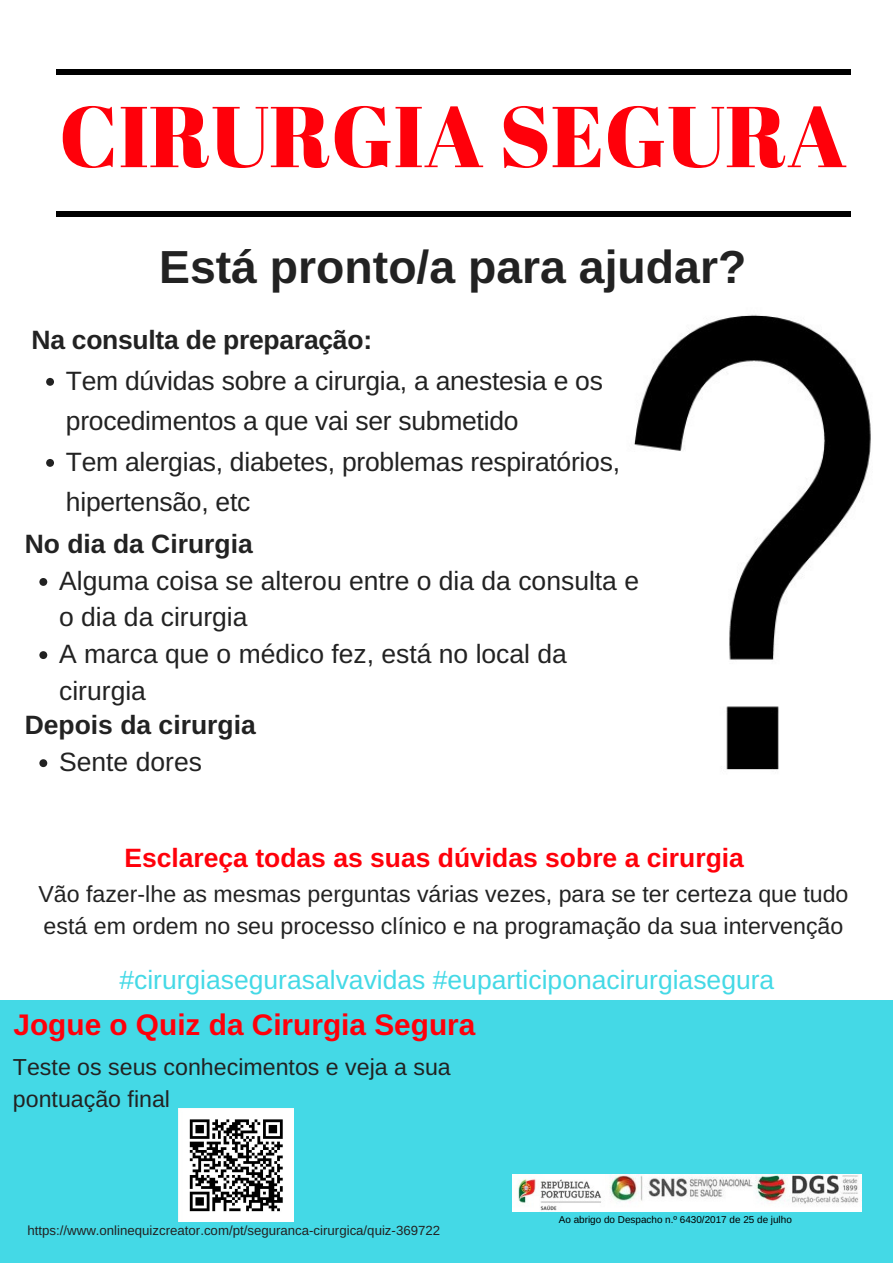
<style>
.page{position:relative;width:893px;height:1263px;background:#44d9e6}
.page>*{position:absolute;margin:0;border:0;box-sizing:border-box;transform-origin:0 0}
.t1{font:86.1px "Abril Fatface";color:#ff000a}
.t2{font:700 46.35px "Arimo";color:#222}
.t3{font:700 29.78px "Arimo";color:#ff000a}
.t4{font:26.47px/40.5px "Arimo";letter-spacing:-.01em;color:#222}
.t5{font:700 26.47px "Arimo";color:#222}
.t6{font:26.47px "Arimo";color:#44d9e6}
.t7{font:700 26.47px "Arimo";color:#ff000a}
.t8{font:23.17px/32.1px "Arimo";color:#222}
.t9{font:13.27px "Arimo";color:#222}
.t10{font:9.9px "Arimo";color:#000}
</style>
<div class="page">
<div style="left:0;top:0;width:893px;height:1000px;background:#fff"></div>
<img style="left:634px;top:314px;width:237px;height:456px">
<svg style="left:46px;top:378px;width:8px;height:8px"></svg>
<svg style="left:46px;top:459px;width:8px;height:8px"></svg>
<div style="left:57px;top:212px;width:794px;height:5px;background:#000"></div>
<div style="left:57px;top:70px;width:794px;height:5px;background:#000"></div>
<img style="left:512px;top:1174px;width:350px;height:38px">
<svg style="left:39px;top:578px;width:8px;height:8px"></svg>
<svg style="left:39px;top:651px;width:8px;height:8px"></svg>
<svg style="left:39px;top:759px;width:8px;height:8px"></svg>
<img style="left:179px;top:1108px;width:114px;height:113px">
<h1 class="t1" style="left:59px;top:76px;width:789px">CIRURGIA SEGURA</h1>
<h2 class="t2" style="left:159px;top:241px;width:589px">Está pronto/a para ajudar?</h2>
<p class="t5" style="left:32px;top:325px;width:342px">Na consulta de preparação:</p>
<p class="t4" style="left:66px;top:360px;width:556px">Tem dúvidas sobre a cirurgia, a anestesia e os procedimentos a que vai ser submetido<br>Tem alergias, diabetes, problemas respiratórios, hipertensão, etc</p>
<p class="t5" style="left:25px;top:529px;width:230px">No dia da Cirurgia</p>
<p class="t4" style="left:59px;top:562px;width:581px;line-height:36.6px">Alguma coisa se alterou entre o dia da consulta e o dia da cirurgia<br>A marca que o médico fez, está no local da cirurgia</p>
<p class="t5" style="left:25px;top:710px;width:232px">Depois da cirurgia</p>
<p class="t4" style="left:59px;top:742px;width:144px">Sente dores</p>
<p class="t7" style="left:124px;top:843px;width:621px">Esclareça todas as suas dúvidas sobre a cirurgia</p>
<p class="t8" style="left:38px;top:877px;width:812px">Vão fazer-lhe as mesmas perguntas várias vezes, para se ter certeza que tudo está em ordem no seu processo clínico e na programação da sua intervenção</p>
<p class="t6" style="left:119px;top:965px;width:656px">#cirurgiasegurasalvavidas #euparticiponacirurgiasegura</p>
<p class="t3" style="left:14px;top:1008px;width:463px">Jogue o Quiz da Cirurgia Segura</p>
<p class="t8" style="left:13px;top:1051px;width:439px">Teste os seus conhecimentos e veja a sua pontuação final</p>
<p class="t9" style="left:27px;top:1223px;width:414px">https://www.onlinequizcreator.com/pt/seguranca-cirurgica/quiz-369722</p>
<p class="t10" style="left:559px;top:1214px;width:235px">Ao abrigo do Despacho n.º 6430/2017 de 25 de julho</p>
</div>
